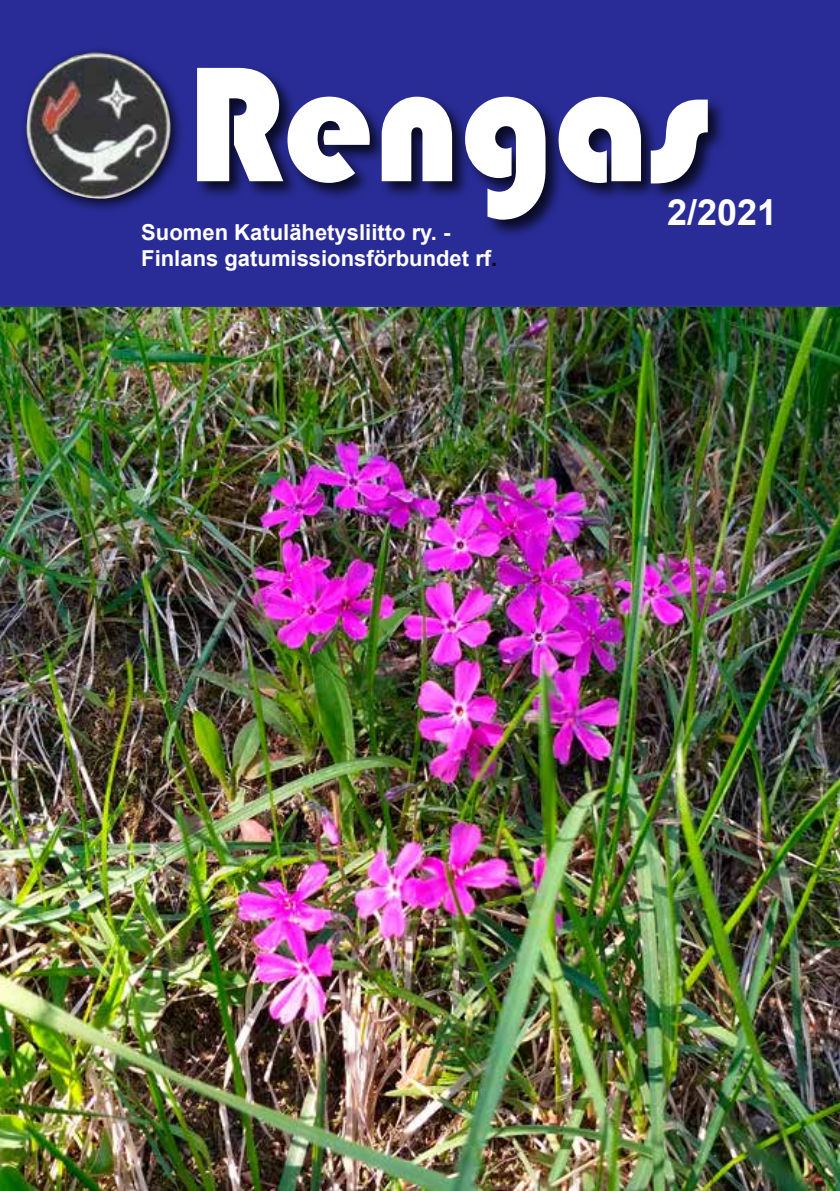
<style>
.page{position:relative;width:840px;height:1191px;background:#fff}
.page>*{position:absolute;margin:0;border:0;box-sizing:border-box;transform-origin:0 0}
.t1{font:170px "Bauhaus 93";color:#fff;scale:.95 1}
.t2{font:700 36px "Arial";color:#fff}
.t3{font:700 22px/26.4px "Arial";color:#fff}
.s1{color:#000}
</style>
<div class="page">
<img style="left:0;top:306px;width:839px;height:885px">
<div style="left:0;top:0;width:839px;height:305px;background:#292c96"></div>
<svg style="left:199px;top:69px;width:524px;height:166px"></svg>
<svg style="left:23px;top:49px;width:158px;height:161px"></svg>
<img style="left:26px;top:52px;width:145px;height:147px">
<div style="left:681px;top:197px;width:126px;height:46px;background:#292c96"></div>
<h1 class="t1" style="left:186px;top:28px;width:551px">Rengas</h1>
<p class="t3" style="left:141px;top:219px;width:357px">Suomen Katulähetysliitto ry. -<br>Finlans gatumissionsförbundet rf<span class="s1">.</span></p>
<h2 class="t2" style="left:666px;top:187px;width:112px">2/2021</h2>
</div>
